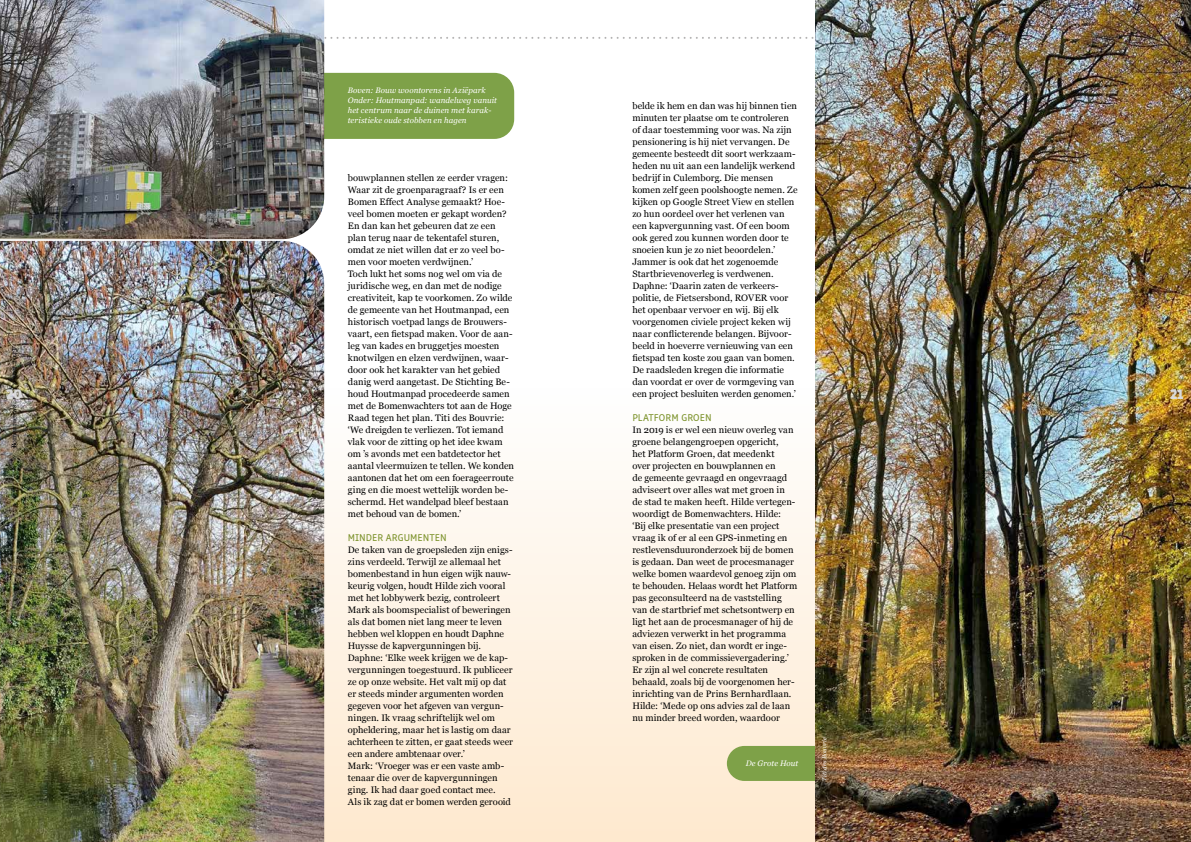
<style>
.page{position:relative;width:1191px;height:842px;background:#fff}
.page>*{position:absolute;margin:0;border:0;box-sizing:border-box;transform-origin:0 0}
.t1{font:900 14px "Respublika FY";color:#dadada}
.t2{font:10px "Respublika FY";letter-spacing:.005em;color:#7e942e}
.t3{font:9.4px/12px "Georgia";color:#000}
.t4{font:italic 8px/10px "Georgia";letter-spacing:.01em;color:#fff}
.t5{font:7px "Georgia";color:#000}
.t6{font:italic 6px "Georgia";letter-spacing:.015em;color:#fff}
</style>
<div class="page">
<div style="left:292px;top:387px;width:899px;height:455px;background:linear-gradient(to bottom,#fefefe,#fee9ce)"></div>
<div style="left:324px;top:73px;width:190px;height:66px;background:#7ea148"></div>
<div style="left:727px;top:746px;width:88px;height:35px;background:#7ea148"></div>
<svg style="left:324px;top:37px;width:490px;height:2px"></svg>
<img style="left:0;top:241px;width:324px;height:601px">
<img style="left:815px;top:0;width:376px;height:842px">
<img style="left:0;top:0;width:324px;height:239px">
<p class="t5" style="left:9px;top:385px;width:38px;rotate:-90deg">zomer 2023</p>
<h1 class="t1" style="left:6px;top:385px;width:17px">20</h1>
<p class="t5" style="left:9px;top:448px;width:45px;rotate:-90deg">Bomennieuws</p>
<p class="t4" style="left:348px;top:85px;width:151px">Boven: Bouw woontorens in Aziëpark Onder: Houtmanpad: wandelweg vanuit het centrum naar de duinen met karak&shy;teristieke oude stobben en hagen</p>
<p class="t3" style="left:348px;top:171px;width:168px">bouwplannen stellen ze eerder vragen:<br>Waar zit de groenparagraaf? Is er een Bomen Effect Analyse gemaakt? Hoe&shy;veel bomen moeten er gekapt worden?<br>En dan kan het gebeuren dat ze een plan terug naar de tekentafel sturen, omdat ze niet willen dat er zo veel bo&shy;men voor moeten verdwijnen.’<br>Toch lukt het soms nog wel om via de juridische weg, en dan met de nodige creativiteit, kap te voorkomen. Zo wilde de gemeente van het Houtmanpad, een historisch voetpad langs de Brouwers&shy;vaart, een fietspad maken. Voor de aan&shy;leg van kades en bruggetjes moesten knotwilgen en elzen verdwijnen, waar&shy;door ook het karakter van het gebied danig werd aangetast. De Stichting Be&shy;houd Houtmanpad procedeerde samen met de Bomenwachters tot aan de Hoge Raad tegen het plan. Titi des Bouvrie: ‘We dreigden te verliezen. Tot iemand vlak voor de zitting op het idee kwam om ’s avonds met een batdetector het aantal vleermuizen te tellen. We konden aantonen dat het om een foerageerroute ging en die moest wettelijk worden be&shy;schermd. Het wandelpad bleef bestaan met behoud van de bomen.’</p>
<p class="t2" style="left:348px;top:531px;width:100px">MINDER ARGUMENTEN</p>
<p class="t3" style="left:348px;top:543px;width:167px">De taken van de groepsleden zijn enigs&shy;zins verdeeld. Terwijl ze allemaal het bomenbestand in hun eigen wijk nauw&shy;keurig volgen, houdt Hilde zich vooral met het lobbywerk bezig, controleert Mark als boomspecialist of beweringen als dat bomen niet lang meer te leven hebben wel kloppen en houdt Daphne Huysse de kapvergunningen bij.<br>Daphne: ‘Elke week krijgen we de kap&shy;vergunningen toegestuurd. Ik publiceer ze op onze website. Het valt mij op dat er steeds minder argumenten worden gegeven voor het afgeven van vergun&shy;ningen. Ik vraag schriftelijk wel om opheldering, maar het is lastig om daar achterheen te zitten, er gaat steeds weer een andere ambtenaar over.’<br>Mark: ‘Vroeger was er een vaste amb&shy;tenaar die over de kapvergunningen ging. Ik had daar goed contact mee.<br>Als ik zag dat er bomen werden gerooid</p>
<p class="t3" style="left:632px;top:99px;width:167px">belde ik hem en dan was hij binnen tien minuten ter plaatse om te controleren of daar toestemming voor was. Na zijn pensionering is hij niet vervangen. De gemeente besteedt dit soort werkzaam&shy;heden nu uit aan een landelijk werkend bedrijf in Culemborg. Die mensen komen zelf geen poolshoogte nemen. Ze kijken op Google Street View en stellen zo hun oordeel over het verlenen van een kapvergunning vast. Of een boom ook gered zou kunnen worden door te snoeien kun je zo niet beoordelen.’ Jammer is ook dat het zogenoemde Startbrievenoverleg is verdwenen.<br>Daphne: ‘Daarin zaten de verkeers&shy;politie, de Fietsersbond, ROVER voor het openbaar vervoer en wij. Bij elk voorgenomen civiele project keken wij naar conflicterende belangen. Bijvoor&shy;beeld in hoeverre vernieuwing van een fietspad ten koste zou gaan van bomen.<br>De raadsleden kregen die informatie dan voordat er over de vormgeving van een project besluiten werden genomen.’</p>
<p class="t2" style="left:632px;top:411px;width:81px">PLATFORM GROEN</p>
<p class="t3" style="left:632px;top:423px;width:167px">In 2019 is er wel een nieuw overleg van groene belangengroepen opgericht,<br>het Platform Groen, dat meedenkt<br>over projecten en bouwplannen en<br>de gemeente gevraagd en ongevraagd adviseert over alles wat met groen in<br>de stad te maken heeft. Hilde vertegen&shy;woordigt de Bomenwachters. Hilde:<br>‘Bij elke presentatie van een project vraag ik of er al een GPS-inmeting en restlevensduuronderzoek bij de bomen is gedaan. Dan weet de procesmanager welke bomen waardevol genoeg zijn om te behouden. Helaas wordt het Platform pas geconsulteerd na de vaststelling van de startbrief met schetsontwerp en ligt het aan de procesmanager of hij de adviezen verwerkt in het programma van eisen. Zo niet, dan wordt er inge&shy;sproken in de commissievergadering.’ Er zijn al wel concrete resultaten behaald, zoals bij de voorgenomen her&shy;inrichting van de Prins Bernhardlaan.<br>Hilde: ‘Mede op ons advies zal de laan nu minder breed worden, waardoor</p>
<p class="t4" style="left:746px;top:758px;width:54px">De Grote Hout</p>
<p class="t6" style="left:820px;top:781px;width:46px;rotate:-90deg">Titi des Bouvrie</p>
<h1 class="t1" style="left:1170px;top:385px;width:15px">21</h1>
</div>
